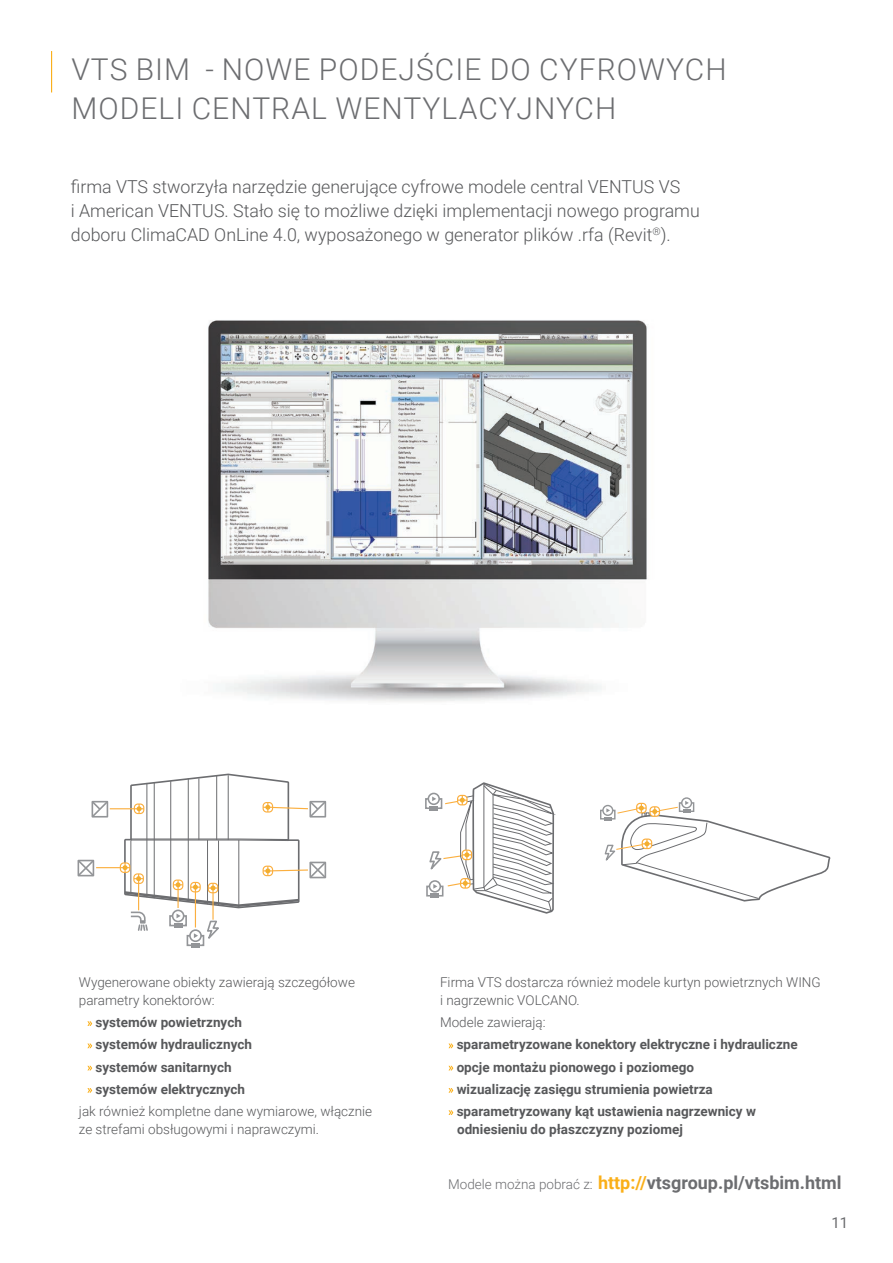
<style>
.page{position:relative;width:893px;height:1263px;background:#fff}
.page>*{position:absolute;margin:0;border:0;box-sizing:border-box;transform-origin:0 0}
.naglowek1{font:300 30px/39px "Roboto";letter-spacing:.035em;color:#6c6d70}
.t1{font:700 18px "Roboto";color:#6c6d70}
.t2{font:300 17.85px/23.7px "Roboto";color:#57585a}
.t3{font:15px "Roboto";color:#6c6d70}
.t4{font:700 13.5px/18px "Roboto";color:#57585a}
.t5{font:300 13.5px/18px "Roboto";color:#57585a}
.t6{font:300 13.5px "Roboto";color:#6c6d70}
.s1{color:#faaf18}
</style>
<div class="page">
<div style="left:425px;top:798px;width:17px;height:11px;border:2px solid #939598"></div>
<div style="left:426px;top:885px;width:17px;height:11px;border:2px solid #939598"></div>
<svg style="left:427px;top:782px;width:128px;height:132px"></svg>
<svg style="left:77px;top:773px;width:250px;height:174px"></svg>
<div style="left:600px;top:810px;width:15px;height:9px;border:1px solid #939598"></div>
<div style="left:602px;top:805px;width:11px;height:11px;border:1px solid #939598;border-radius:50%"></div>
<div style="left:681px;top:797px;width:11px;height:11px;border:1px solid #939598;border-radius:50%"></div>
<svg style="left:603px;top:801px;width:227px;height:100px"></svg>
<img style="left:208px;top:320px;width:440px;height:382px">
<hr style="left:51px;top:51px;width:1px;height:41px;background:#faaf18">
<svg style="left:87px;top:1021px;width:5px;height:5px"></svg>
<svg style="left:87px;top:1043px;width:5px;height:5px"></svg>
<svg style="left:87px;top:1066px;width:5px;height:4px"></svg>
<svg style="left:87px;top:1088px;width:5px;height:5px"></svg>
<svg style="left:449px;top:1043px;width:4px;height:5px"></svg>
<svg style="left:449px;top:1066px;width:4px;height:4px"></svg>
<svg style="left:449px;top:1088px;width:4px;height:5px"></svg>
<svg style="left:449px;top:1110px;width:4px;height:5px"></svg>
<p class="naglowek1" style="left:71px;top:48px;width:657px">VTS BIM - NOWE PODEJŚCIE DO CYFROWYCH<br>MODELI CENTRAL WENTYLACYJNYCH</p>
<p class="t2" style="left:71px;top:175px;width:630px">firma VTS stworzyła narzędzie generujące cyfrowe modele central VENTUS VS<br>i American VENTUS. Stało się to możliwe dzięki implementacji nowego programu doboru ClimaCAD OnLine 4.0, wyposażonego w generator plików .rfa (Revit<sup>®</sup>).</p>
<p class="t5" style="left:79px;top:972px;width:278px">Wygenerowane obiekty zawierają szczegółowe parametry konektorów:</p>
<p class="t4" style="left:96px;top:1013px;width:148px">systemów powietrznych</p>
<p class="t4" style="left:96px;top:1035px;width:158px">systemów hydraulicznych</p>
<p class="t4" style="left:96px;top:1057px;width:138px">systemów sanitarnych</p>
<p class="t4" style="left:96px;top:1079px;width:151px">systemów elektrycznych</p>
<p class="t5" style="left:79px;top:1102px;width:295px">jak również kompletne dane wymiarowe, włącznie ze strefami obsługowymi i naprawczymi.</p>
<p class="t5" style="left:440px;top:972px;width:382px">Firma VTS dostarcza również modele kurtyn powietrznych WING i nagrzewnic VOLCANO.</p>
<p class="t5" style="left:440px;top:1013px;width:107px">Modele zawierają:</p>
<p class="t4" style="left:457px;top:1035px;width:343px">sparametryzowane konektory elektryczne i hydrauliczne</p>
<p class="t4" style="left:457px;top:1057px;width:239px">opcje montażu pionowego i poziomego</p>
<p class="t4" style="left:457px;top:1079px;width:258px">wizualizację zasięgu strumienia powietrza</p>
<p class="t4" style="left:457px;top:1102px;width:301px">sparametryzowany kąt ustawienia nagrzewnicy w odniesieniu do płaszczyzny poziomej</p>
<p class="t6" style="left:448px;top:1175px;width:146px">Modele można pobrać z:</p>
<p class="t1" style="left:598px;top:1170px;width:245px"><span class="s1">http://</span>vtsgroup.pl/vtsbim.html</p>
<p class="t3" style="left:831px;top:1212px;width:18px">11</p>
</div>
